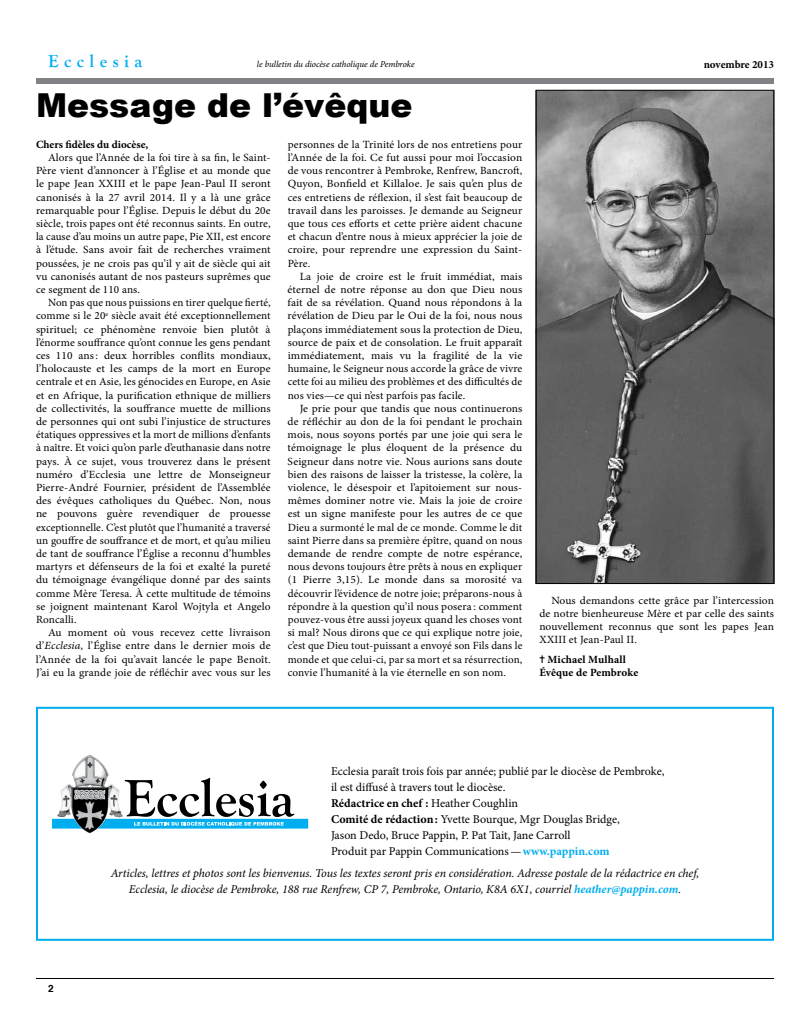
<style>
.page{position:relative;width:810px;height:1026px;background:#fff}
.page>*{position:absolute;margin:0;border:0;box-sizing:border-box;transform-origin:0 0}
.t1{font:900 33px "Arial";color:#000}
.t2{font:700 18px "Goudy Old Style T";letter-spacing:.3em;color:#00aeef}
.t3{font:12px/16px "Minion Pro";color:#000}
.t4{font:italic 12px/16px "Minion Pro";letter-spacing:-.005em;color:#000;text-align:center}
.t5{font:11px/13.2px "Minion Pro";letter-spacing:.01em;color:#000;text-align:justify}
.t6{font:11px/13.2px "Minion Pro";letter-spacing:.01em;color:#000;text-align:justify;scale:1.04 1}
.t7{font:700 11px/13.5px "Minion Pro";letter-spacing:.005em;color:#000}
.t8{font:700 10px "Helvetica";color:#000}
.t9{font:italic 9px "Minion Pro";letter-spacing:-.01em;color:#000}
.s1{font-style:italic}
.s2{font-weight:700}
.s3{font-weight:700;color:#00aeef}
</style>
<div class="page">
<hr style="left:36px;top:978px;width:738px;height:1px;background:#000">
<div style="left:36px;top:78px;width:738px;height:6px;background:#808285"></div>
<div style="left:36px;top:707px;width:738px;height:234px;border:2px solid #00aeef"></div>
<img style="left:72px;top:755px;width:37px;height:78px">
<svg style="left:52px;top:778px;width:256px;height:51px"></svg>
<img style="left:538px;top:92px;width:234px;height:490px">
<div style="left:536px;top:90px;width:238px;height:494px;border:1px solid #000"></div>
<h2 class="t2" style="left:48px;top:51px;width:96px">Ecclesia</h2>
<p class="t9" style="left:257px;top:58px;width:159px">le bulletin du diocèse catholique de Pembroke</p>
<p class="t7" style="left:704px;top:58px;width:72px">novembre 2013</p>
<h1 class="t1" style="left:36px;top:81px;width:378px">Message de l’évêque</h1>
<p class="t7" style="left:36px;top:137px;width:114px">Chers fidèles du diocèse,</p>
<p class="t5" style="left:36px;top:151px;width:236px;text-indent:12px">Alors que l’Année de la foi tire à sa fin, le Saint-Père vient d’annoncer à l’Église et au monde que le pape Jean XXIII et le pape Jean-Paul II seront canonisés à la 27 avril 2014. Il y a là une grâce remarquable pour l’Église. Depuis le début du 20e siècle, trois papes ont été reconnus saints. En outre, la cause d’au moins un autre pape, Pie XII, est encore à l’étude. Sans avoir fait de recherches vraiment poussées, je ne crois pas qu’il y ait de siècle qui ait vu canonisés autant de nos pasteurs suprêmes que ce segment de 110 ans.</p>
<p class="t5" style="left:36px;top:296px;width:236px;text-indent:12px">Non pas que nous puissions en tirer quelque fierté, comme si le 20<sup>e</sup> siècle avait été exceptionnellement spirituel; ce phénomène renvoie bien plutôt à l’énorme souffrance qu’ont connue les gens pendant ces 110 ans: deux horribles conflits mondiaux, l’holocauste et les camps de la mort en Europe centrale et en Asie, les génocides en Europe, en Asie et en Afrique, la purification ethnique de milliers de collectivités, la souffrance muette de millions de personnes qui ont subi l’injustice de structures étatiques oppressives et la mort de millions d’enfants à naître. Et voici qu’on parle d’euthanasie dans notre pays. À ce sujet, vous trouverez dans le présent numéro d’Ecclesia une lettre de Monseigneur Pierre-André Fournier, président de l’Assemblée des évêques catholiques du Québec. Non, nous ne pouvons guère revendiquer de prouesse exceptionnelle. C’est plutôt que l’humanité a traversé un gouffre de souffrance et de mort, et qu’au milieu de tant de souffrance l’Église a reconnu d’humbles martyrs et défenseurs de la foi et exalté la pureté du témoignage évangélique donné par des saints comme Mère Teresa. À cette multitude de témoins se joignent maintenant Karol Wojtyla et Angelo Roncalli.</p>
<p class="t6" style="left:36px;top:626px;width:227px;text-indent:12px">Au moment où vous recevez cette livraison d’<span class="s1">Ecclesia</span>, l’Église entre dans le dernier mois de l’Année de la foi qu’avait lancée le pape Benoît.<br>J’ai eu la grande joie de réfléchir avec vous sur les</p>
<p class="t5" style="left:288px;top:138px;width:236px">personnes de la Trinité lors de nos entretiens pour l’Année de la foi. Ce fut aussi pour moi l’occasion de vous rencontrer à Pembroke, Renfrew, Bancroft, Quyon, Bonfield et Killaloe. Je sais qu’en plus de ces entretiens de réflexion, il s’est fait beaucoup de travail dans les paroisses. Je demande au Seigneur que tous ces efforts et cette prière aident chacune et chacun d’entre nous à mieux apprécier la joie de croire, pour reprendre une expression du Saint-Père.</p>
<p class="t6" style="left:288px;top:270px;width:227px;text-indent:12px">La joie de croire est le fruit immédiat, mais éternel de notre réponse au don que Dieu nous fait de sa révélation. Quand nous répondons à la révélation de Dieu par le Oui de la foi, nous nous plaçons immédiatement sous la protection de Dieu, source de paix et de consolation. Le fruit apparaît immédiatement, mais vu la fragilité de la vie humaine, le Seigneur nous accorde la grâce de vivre cette foi au milieu des problèmes et des difficultés de nos vies—ce qui n’est parfois pas facile.</p>
<p class="t6" style="left:288px;top:402px;width:227px;text-indent:12px">Je prie pour que tandis que nous continuerons de réfléchir au don de la foi pendant le prochain mois, nous soyons portés par une joie qui sera le témoignage le plus éloquent de la présence du Seigneur dans notre vie. Nous aurions sans doute bien des raisons de laisser la tristesse, la colère, la violence, le désespoir et l’apitoiement sur nous&shy;mêmes dominer notre vie. Mais la joie de croire est un signe manifeste pour les autres de ce que Dieu a surmonté le mal de ce monde. Comme le dit saint Pierre dans sa première épître, quand on nous demande de rendre compte de notre espérance, nous devons toujours être prêts à nous en expliquer (1 Pierre 3,15). Le monde dans sa morosité va découvrir l’évidence de notre joie; préparons-nous à répondre à la question qu’il nous posera : comment pouvez-vous être aussi joyeux quand les choses vont si mal? Nous dirons que ce qui explique notre joie, c’est que Dieu tout-puissant a envoyé son Fils dans le monde et que celui-ci, par sa mort et sa résurrection, convie l’humanité à la vie éternelle en son nom.</p>
<p class="t6" style="left:539px;top:594px;width:227px;text-indent:12px">Nous demandons cette grâce par l’intercession de notre bienheureuse Mère et par celle des saints nouvellement reconnus que sont les papes Jean XXIII et Jean-Paul II.</p>
<p class="t7" style="left:539px;top:652px;width:100px">✝ Michael Mulhall<br>Évêque de Pembroke</p>
<p class="t8" style="left:48px;top:980px;width:7px">2</p>
<p class="t3" style="left:331px;top:763px;width:335px">Ecclesia paraît trois fois par année; publié par le diocèse de Pembroke, il est diffusé à travers tout le diocèse.<br><span class="s2">Rédactrice en chef :</span> Heather Coughlin<br><span class="s2">Comité de rédaction:</span> Yvette Bourque, Mgr Douglas Bridge,<br>Jason Dedo, Bruce Pappin, P. Pat Tait, Jane Carroll<br>Produit par Pappin Communications—<span class="s3">www.pappin.com</span></p>
<p class="t4" style="left:111px;top:865px;width:590px">Articles, lettres et photos sont les bienvenus. Tous les textes seront pris en considération. Adresse postale de la rédactrice en chef,<br>Ecclesia, le diocèse de Pembroke, 188 rue Renfrew, CP 7, Pembroke, Ontario, K8A 6X1, courriel <span class="s3">heather@pappin.com</span>.</p>
</div>
